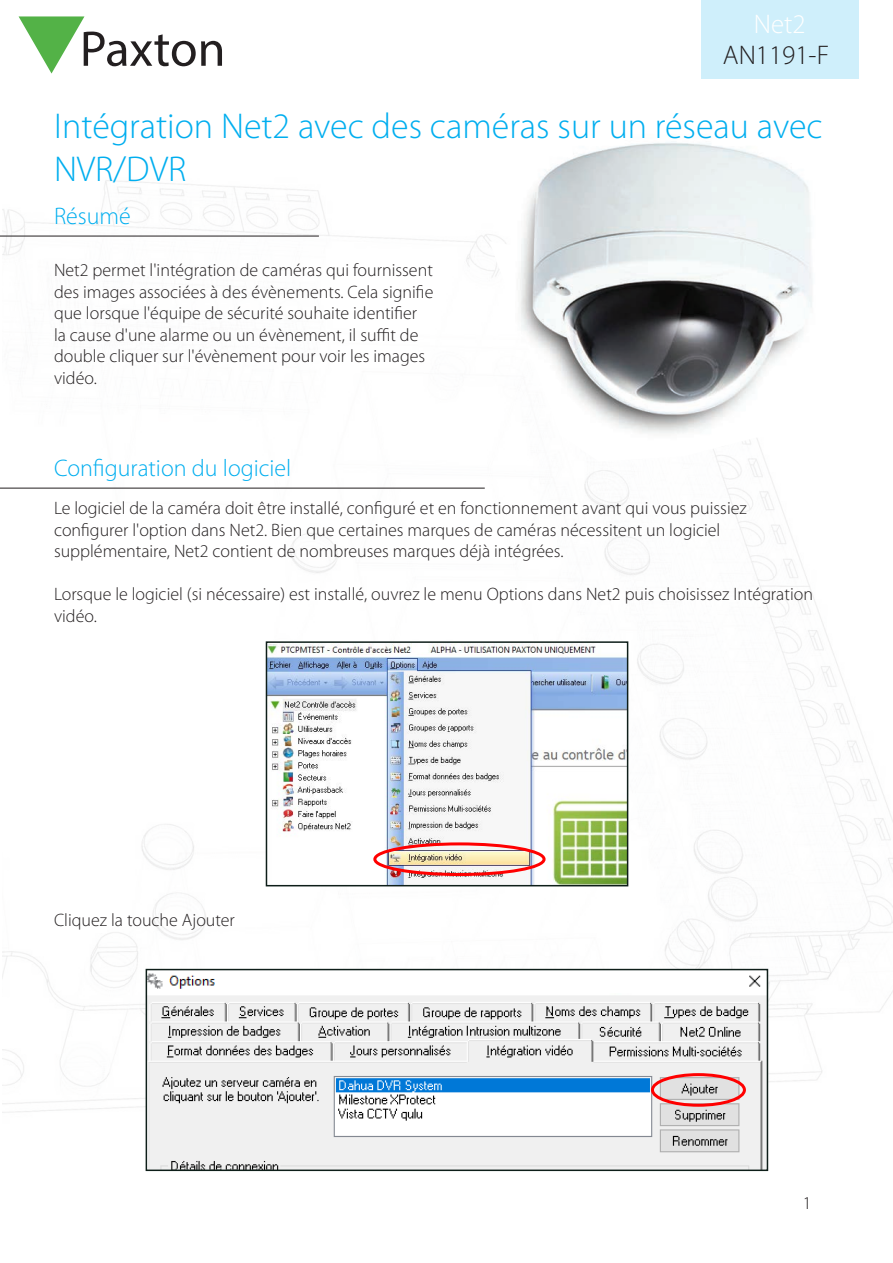
<style>
.page{position:relative;width:893px;height:1263px;background:#fff}
.page>*{position:absolute;margin:0;border:0;box-sizing:border-box;transform-origin:0 0}
.AN_Title{font:300 36px/43.2px "Myriad Pro";color:#00aeef}
.AN_Title-2{font:300 27px "Myriad Pro";color:#231f20}
.AN_Title-3{font:300 27px "Myriad Pro";color:#fff}
.Section_title{font:300 24px "Myriad Pro";color:#00aeef}
.Text{font:300 18px/21.6px "Myriad Pro";color:#231f20}
</style>
<div class="page">
<svg style="left:19px;top:16px;width:203px;height:58px"></svg>
<img style="left:423px;top:0;width:392px;height:448px">
<hr style="left:0;top:236px;width:319px;height:1px;background:#231f20">
<hr style="left:0;top:488px;width:485px;height:1px;background:#231f20">
<div style="left:702px;top:0;width:157px;height:79px;background:#cfeffb"></div>
<img style="left:269px;top:644px;width:356px;height:239px">
<div style="left:266px;top:641px;width:362px;height:245px;border:2px solid #0e1e19"></div>
<img style="left:149px;top:973px;width:616px;height:195px">
<div style="left:146px;top:969px;width:622px;height:202px;border:2px solid #0e1e19"></div>
<div style="left:373px;top:842px;width:173px;height:34px;border:3px solid #f00;border-radius:50%"></div>
<div style="left:651px;top:1073px;width:95px;height:34px;border:3px solid #f00;border-radius:50%"></div>
<p class="AN_Title-3" style="left:754px;top:8px;width:53px">Net2</p>
<p class="AN_Title-2" style="left:723px;top:39px;width:108px">AN1191-F</p>
<p class="AN_Title" style="left:54px;top:104px;width:770px">Intégration Net2 avec des caméras sur un réseau avec<br>NVR/DVR</p>
<p class="Section_title" style="left:54px;top:202px;width:78px">Résumé</p>
<p class="Text" style="left:54px;top:259px;width:381px">Net2 permet l'intégration de caméras qui fournissent des images associées à des évènements. Cela signifie que lorsque l'équipe de sécurité souhaite identifier la cause d'une alarme ou un évènement, il suffit de double cliquer sur l'évènement pour voir les images vidéo.</p>
<p class="Section_title" style="left:54px;top:453px;width:239px">Configuration du logiciel</p>
<p class="Text" style="left:54px;top:497px;width:694px">Le logiciel de la caméra doit être installé, configuré et en fonctionnement avant qui vous puissiez configurer l'option dans Net2. Bien que certaines marques de caméras nécessitent un logiciel supplémentaire, Net2 contient de nombreuses marques déjà intégrées.</p>
<p class="Text" style="left:54px;top:583px;width:760px">Lorsque le logiciel (si nécessaire) est installé, ouvrez le menu Options dans Net2 puis choisissez Intégration vidéo.</p>
<p class="Text" style="left:54px;top:909px;width:182px">Cliquez la touche Ajouter</p>
<p class="Text" style="left:803px;top:1192px;width:10px">1</p>
</div>
